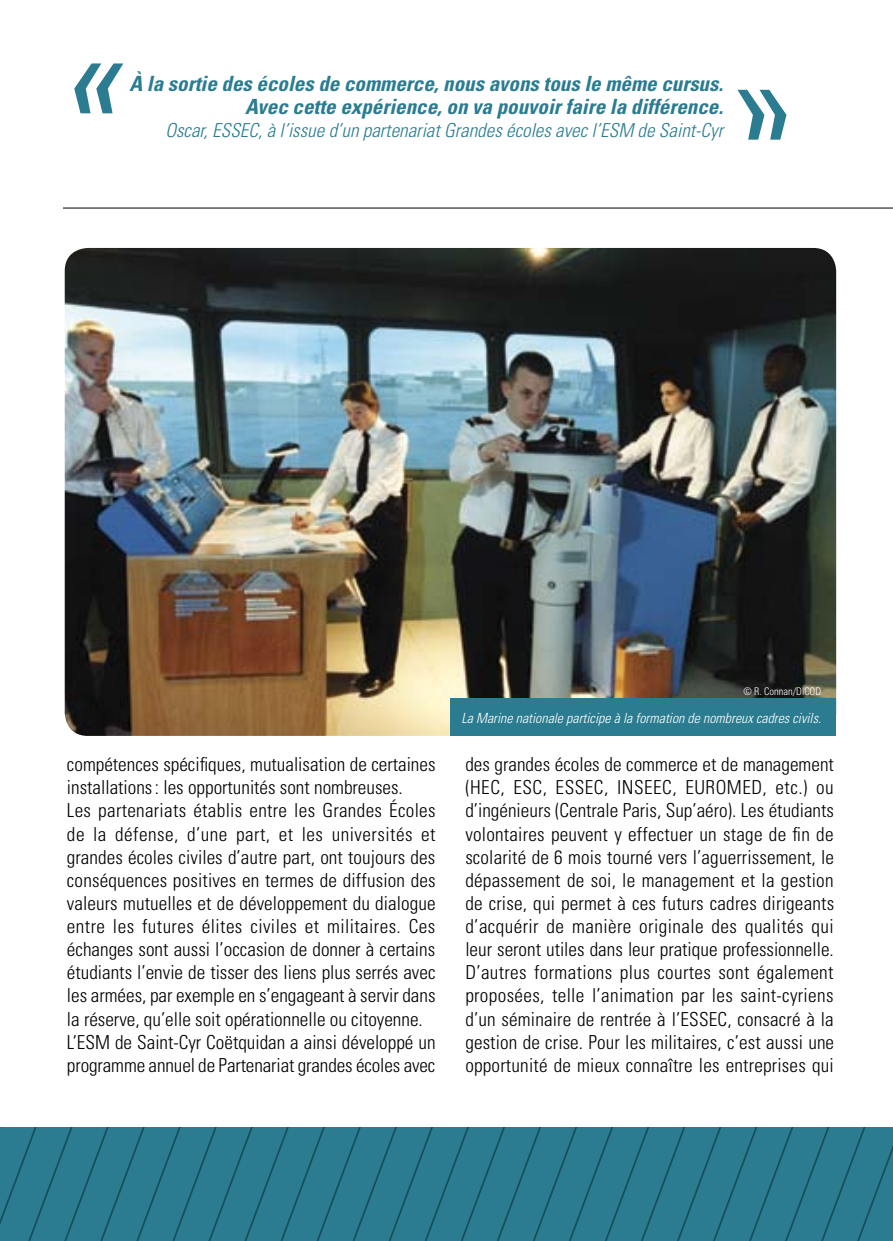
<style>
.page{position:relative;width:893px;height:1241px;background:#fff}
.page>*{position:absolute;margin:0;border:0;box-sizing:border-box;transform-origin:0 0}
.t1{font:italic condensed 128.1px "Univers";color:#2b7c90}
.t2{font:italic 700 condensed 21px/22.8px "Univers";color:#2b7c90;text-align:right}
.t3{font:300 condensed 19.25px/23.1px "Univers";color:#000}
.t4{font:italic 300 condensed 19.25px "Univers";color:#2b7c90}
.t5{font:italic 300 condensed 14px "Univers";color:#fff}
.t6{font:300 condensed 10.5px "Univers";color:#fff}
</style>
<div class="page">
<svg style="left:15px;top:1127px;width:32px;height:113px;background:#29798d"></svg>
<svg style="left:47px;top:1127px;width:32px;height:113px;background:#29798d"></svg>
<svg style="left:79px;top:1127px;width:31px;height:113px;background:#29798d"></svg>
<div style="left:110px;top:1127px;width:32px;height:113px;background:#2b7c90"></div>
<div style="left:142px;top:1127px;width:32px;height:113px;background:#2b7c90"></div>
<svg style="left:174px;top:1127px;width:31px;height:113px;background:#29798d"></svg>
<svg style="left:205px;top:1127px;width:32px;height:113px;background:#29798d"></svg>
<svg style="left:237px;top:1127px;width:31px;height:113px;background:#29798d"></svg>
<svg style="left:268px;top:1127px;width:32px;height:113px;background:#29798d"></svg>
<svg style="left:300px;top:1127px;width:32px;height:113px;background:#29798d"></svg>
<svg style="left:332px;top:1127px;width:77px;height:113px;background:#29798d"></svg>
<svg style="left:409px;top:1127px;width:31px;height:113px;background:#29798d"></svg>
<svg style="left:440px;top:1127px;width:32px;height:113px;background:#29798d"></svg>
<svg style="left:472px;top:1127px;width:32px;height:113px;background:#29798d"></svg>
<svg style="left:504px;top:1127px;width:389px;height:113px;background:#29798d"></svg>
<hr style="left:63px;top:207px;width:830px;height:1px;background:#000">
<img style="left:65px;top:248px;width:771px;height:487px">
<div style="left:450px;top:698px;width:386px;height:37px;background:#2b7c90"></div>
<h1 class="t1" style="left:63px;top:-4px;width:58px">«</h1>
<p class="t2" style="left:129px;top:72px;width:595px">À la sortie des écoles de commerce, nous avons tous le même cursus.<br>Avec cette expérience, on va pouvoir faire la différence.</p>
<p class="t4" style="left:165px;top:118px;width:559px">Oscar, ESSEC, à l’issue d’un partenariat Grandes écoles avec l’ESM de Saint-Cyr</p>
<p class="t6" style="left:743px;top:685px;width:79px">© R. Connan/DICOD</p>
<p class="t5" style="left:461px;top:709px;width:361px">La Marine nationale participe à la formation de nombreux cadres civils.</p>
<p class="t3" style="left:67px;top:752px;width:370px">compétences spécifiques, mutualisation de certaines installations : les opportunités sont nombreuses.<br>Les partenariats établis entre les Grandes Écoles de la défense, d’une part, et les universités et grandes écoles civiles d’autre part, ont toujours des conséquences positives en termes de diffusion des valeurs mutuelles et de développement du dialogue entre les futures élites civiles et militaires. Ces échanges sont aussi l’occasion de donner à certains étudiants l’envie de tisser des liens plus serrés avec les armées, par exemple en s’engageant à servir dans la réserve, qu’elle soit opérationnelle ou citoyenne.<br>L’ESM de Saint-Cyr Coëtquidan a ainsi développé un programme annuel de Partenariat grandes écoles avec</p>
<p class="t3" style="left:465px;top:752px;width:370px;text-align:justify">des grandes écoles de commerce et de management (HEC, ESC, ESSEC, INSEEC, EUROMED, etc.) ou d’ingénieurs (Centrale Paris, Sup’aéro). Les étudiants volontaires peuvent y effectuer un stage de fin de scolarité de 6 mois tourné vers l’aguerrissement, le dépassement de soi, le management et la gestion de crise, qui permet à ces futurs cadres dirigeants d’acquérir de manière originale des qualités qui leur seront utiles dans leur pratique professionnelle.<br>D’autres formations plus courtes sont également proposées, telle l’animation par les saint-cyriens d’un séminaire de rentrée à l’ESSEC, consacré à la gestion de crise. Pour les militaires, c’est aussi une opportunité de mieux connaître les entreprises qui</p>
</div>
